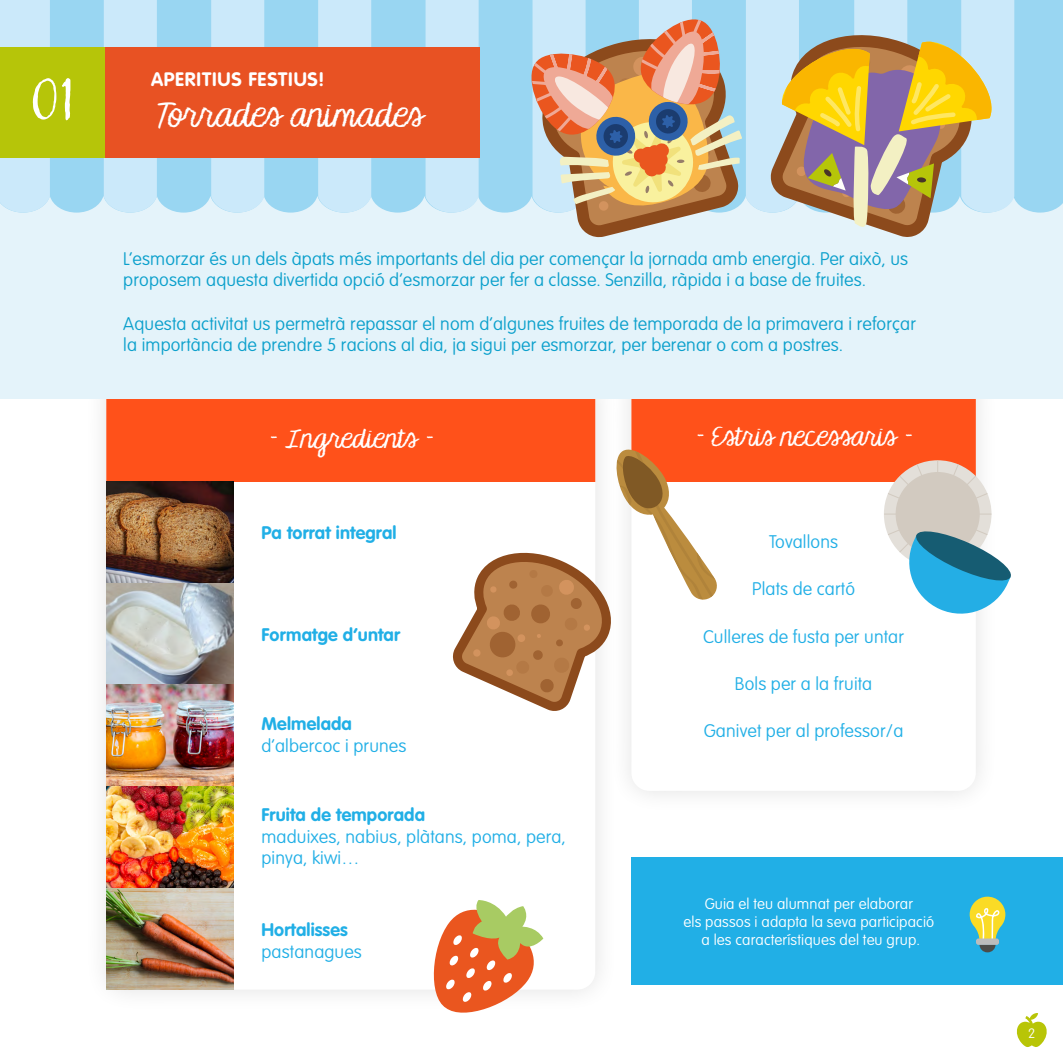
<style>
.page{position:relative;width:1063px;height:1063px;background:#fff}
.page>*{position:absolute;margin:0;border:0;box-sizing:border-box;transform-origin:0 0}
.t1{font:54px "Adorn Condensed Sans";color:#fff}
.t2{font:32.7px "KG Makes You Stronger";color:#fff}
.t3{font:25.5px "KG Makes You Stronger";color:#fff}
.t4{font:700 19.2px "VAG Rounded Std";letter-spacing:.04em;color:#fff}
.t5{font:100 18px/21.6px "VAG Rounded Std";letter-spacing:.01em;color:#0ba0cc}
.t6{font:100 18px/21.6px "VAG Rounded Std";letter-spacing:.01em;color:#21afe6}
.t7{font:700 18px "VAG Rounded Std";letter-spacing:.01em;color:#21afe6}
.t8{font:100 15px/18px "VAG Rounded Std";letter-spacing:.01em;color:#fff;text-align:center}
.t9{font:100 13.5px "VAG Rounded Std";color:#fff}
.s1{font-family:"Caveat";font-size:39px}
.s2{font-family:"Caveat";font-size:28.5px}
</style>
<div class="page">
<svg style="left:1016px;top:1013px;width:31px;height:34px"></svg>
<div style="left:82px;top:353px;width:537px;height:660px;background:#fbfbfb"></div>
<div style="left:106px;top:377px;width:489px;height:613px;background:#fff;border-radius:18px"></div>
<div style="left:106px;top:394px;width:489px;height:88px;background:#ff511a"></div>
<img style="left:106px;top:482px;width:127px;height:101px">
<svg style="left:106px;top:583px;width:127px;height:102px"></svg>
<img style="left:106px;top:685px;width:127px;height:101px">
<img style="left:106px;top:786px;width:127px;height:102px">
<img style="left:106px;top:888px;width:127px;height:102px">
<div style="left:631px;top:394px;width:345px;height:88px;background:#ff511a"></div>
<div style="left:0;top:136px;width:1063px;height:262px;background:#e4f3fa"></div>
<div style="left:50px;top:0;width:1013px;height:213px;background:#99d6f2"></div>
<div style="left:0;top:0;width:50px;height:213px;background:#cbe9fa"></div>
<div style="left:104px;top:0;width:53px;height:213px;background:#cbe9fa"></div>
<div style="left:211px;top:0;width:53px;height:213px;background:#cbe9fa"></div>
<div style="left:318px;top:0;width:53px;height:213px;background:#cbe9fa"></div>
<div style="left:426px;top:0;width:53px;height:213px;background:#cbe9fa"></div>
<div style="left:0;top:47px;width:479px;height:110px;background:#e85223"></div>
<div style="left:0;top:47px;width:104px;height:110px;background:#b6c509"></div>
<div style="left:631px;top:858px;width:432px;height:127px;background:#21afe6"></div>
<svg style="left:970px;top:896px;width:35px;height:56px"></svg>
<div style="left:976px;top:939px;width:23px;height:6px;background:#bcbcbc;border-radius:2px"></div>
<svg style="left:433px;top:900px;width:110px;height:113px"></svg>
<svg style="left:884px;top:461px;width:127px;height:160px"></svg>
<svg style="left:452px;top:445px;width:265px;height:275px"></svg>
<svg style="left:525px;top:0;width:489px;height:238px"></svg>
<h1 class="t1" style="left:30px;top:66px;width:45px">01</h1>
<p class="t4" style="left:151px;top:68px;width:175px">APERITIUS FESTIUS!</p>
<h2 class="t2" style="left:151px;top:95px;width:273px"><span class="s1">T</span>orrades animades</h2>
<p class="t5" style="left:123px;top:248px;width:786px">L’esmorzar és un dels àpats més importants del dia per començar la jornada amb energia. Per això, us proposem aquesta divertida opció d’esmorzar per fer a classe. Senzilla, ràpida i a base de fruites.</p>
<p class="t5" style="left:123px;top:313px;width:794px">Aquesta activitat us permetrà repassar el nom d’algunes fruites de temporada de la primavera i reforçar la importància de prendre 5 racions al dia, ja sigui per esmorzar, per berenar o com a postres.</p>
<h3 class="t3" style="left:268px;top:423px;width:167px">- <span class="s2">I</span> ngredients -</h3>
<h3 class="t3" style="left:695px;top:421px;width:219px">- Estris necessaris -</h3>
<p class="t7" style="left:261px;top:522px;width:137px">Pa torrat integral</p>
<p class="t7" style="left:261px;top:624px;width:140px">Formatge d’untar</p>
<p class="t7" style="left:261px;top:713px;width:92px">Melmelada</p>
<p class="t6" style="left:261px;top:735px;width:146px">d’albercoc i prunes</p>
<p class="t7" style="left:261px;top:804px;width:165px">Fruita de temporada</p>
<p class="t6" style="left:261px;top:826px;width:306px">maduixes, nabius, plàtans, poma, pera, pinya, kiwi…</p>
<p class="t7" style="left:261px;top:919px;width:88px">Hortalisses</p>
<p class="t6" style="left:261px;top:941px;width:102px">pastanagues</p>
<p class="t6" style="left:769px;top:532px;width:71px">Tovallons</p>
<p class="t6" style="left:752px;top:579px;width:104px">Plats de cartó</p>
<p class="t6" style="left:703px;top:626px;width:203px">Culleres de fusta per untar</p>
<p class="t6" style="left:735px;top:673px;width:139px">Bols per a la fruita</p>
<p class="t6" style="left:704px;top:720px;width:201px">Ganivet per al professor/a</p>
<p class="t8" style="left:684px;top:895px;width:252px">Guia el teu alumnat per elaborar<br>els passos i adapta la seva participació a les característiques del teu grup.</p>
<p class="t9" style="left:1028px;top:1026px;width:9px">2</p>
</div>
